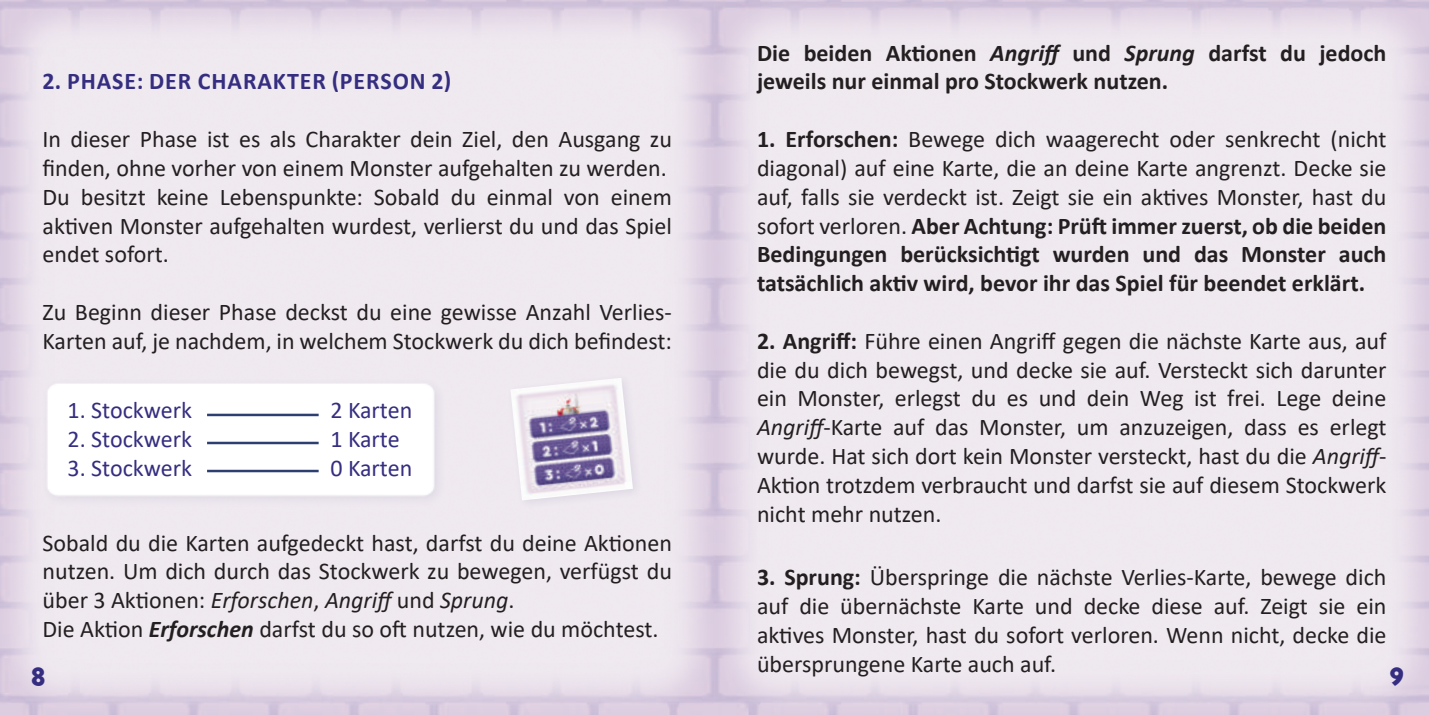
<style>
.page{position:relative;width:1429px;height:715px;background:#fff}
.page>*{position:absolute;margin:0;border:0;box-sizing:border-box;transform-origin:0 0}
.t1{font:24px/28.8px "Calibri";color:#231f20}
.t2{font:700 24px/28.8px "Calibri";color:#231f20}
.t3{font:24px/28.8px "Calibri";color:#352e80}
.t4{font:700 24px "Calibri";letter-spacing:.04em;color:#352e80}
.t5{font:700 24px "Riffic Free";color:#352e80}
.s1{font-style:italic}
.s2{font-weight:700;font-style:italic}
.s3{font-weight:700}
</style>
<div class="page">
<img style="left:40px;top:375px;width:406px;height:132px">
<div style="left:505px;top:373px;width:138px;height:137px;background:#efe9ef"></div>
<img style="left:511px;top:378px;width:122px;height:122px">
<hr style="left:207px;top:413px;width:112px;height:3px;background:#2d3e71">
<hr style="left:207px;top:441px;width:112px;height:3px;background:#2d3e71">
<hr style="left:207px;top:469px;width:112px;height:3px;background:#2d3e71">
<p class="t4" style="left:43px;top:64px;width:410px">2. PHASE: DER CHARAKTER (PERSON 2)</p>
<p class="t1" style="left:43px;top:124px;width:631px">In dieser Phase ist es als Charakter dein Ziel, den Ausgang zu finden, ohne vorher von einem Monster aufgehalten zu werden.<br>Du besitzt keine Lebenspunkte: Sobald du einmal von einem aktiven Monster aufgehalten wurdest, verlierst du und das Spiel endet sofort.</p>
<p class="t1" style="left:43px;top:297px;width:631px">Zu Beginn dieser Phase deckst du eine gewisse Anzahl Verlies-<br>Karten auf, je nachdem, in welchem Stockwerk du dich befindest:</p>
<p class="t3" style="left:68px;top:395px;width:126px">1. Stockwerk</p>
<p class="t3" style="left:68px;top:423px;width:126px">2. Stockwerk</p>
<p class="t3" style="left:68px;top:452px;width:126px">3. Stockwerk</p>
<p class="t3" style="left:330px;top:395px;width:83px">2 Karten<br>1 Karte<br>0 Karten</p>
<p class="t1" style="left:43px;top:527px;width:631px">Sobald du die Karten aufgedeckt hast, darfst du deine Aktionen nutzen. Um dich durch das Stockwerk zu bewegen, verfügst du über 3 Aktionen: <span class="s1">Erforschen</span>, <span class="s1">Angriff</span> und <span class="s1">Sprung</span>.<br>Die Aktion <span class="s2">Erforschen</span> darfst du so oft nutzen, wie du möchtest.</p>
<p class="t5" style="left:32px;top:662px;width:14px">8</p>
<p class="t2" style="left:757px;top:38px;width:631px">Die beiden Aktionen <span class="s1">Angriff</span> und <span class="s1">Sprung</span> darfst du jedoch jeweils nur einmal pro Stockwerk nutzen.</p>
<p class="t1" style="left:757px;top:124px;width:631px;text-align:justify"><span class="s3">1. Erforschen:</span> Bewege dich waagerecht oder senkrecht (nicht diagonal) auf eine Karte, die an deine Karte angrenzt. Decke sie auf, falls sie verdeckt ist. Zeigt sie ein aktives Monster, hast du sofort verloren. <span class="s3">Aber Achtung: Prüft immer zuerst, ob die beiden Bedingungen berücksichtigt wurden und das Monster auch tatsächlich aktiv wird, bevor ihr das Spiel für beendet erklärt.</span></p>
<p class="t1" style="left:757px;top:326px;width:631px;text-align:justify"><span class="s3">2. Angriff:</span> Führe einen Angriff gegen die nächste Karte aus, auf die du dich bewegst, und decke sie auf. Versteckt sich darunter ein Monster, erlegst du es und dein Weg ist frei. Lege deine <span class="s1">Angriff</span>-Karte auf das Monster, um anzuzeigen, dass es erlegt wurde. Hat sich dort kein Monster versteckt, hast du die <span class="s1">Angriff</span>-Aktion trotzdem verbraucht und darfst sie auf diesem Stockwerk nicht mehr nutzen.</p>
<p class="t1" style="left:757px;top:562px;width:631px;text-align:justify"><span class="s3">3. Sprung:</span> Überspringe die nächste Verlies-Karte, bewege dich auf die übernächste Karte und decke diese auf. Zeigt sie ein aktives Monster, hast du sofort verloren. Wenn nicht, decke die übersprungene Karte auch auf.</p>
<p class="t5" style="left:1390px;top:662px;width:15px">9</p>
</div>
